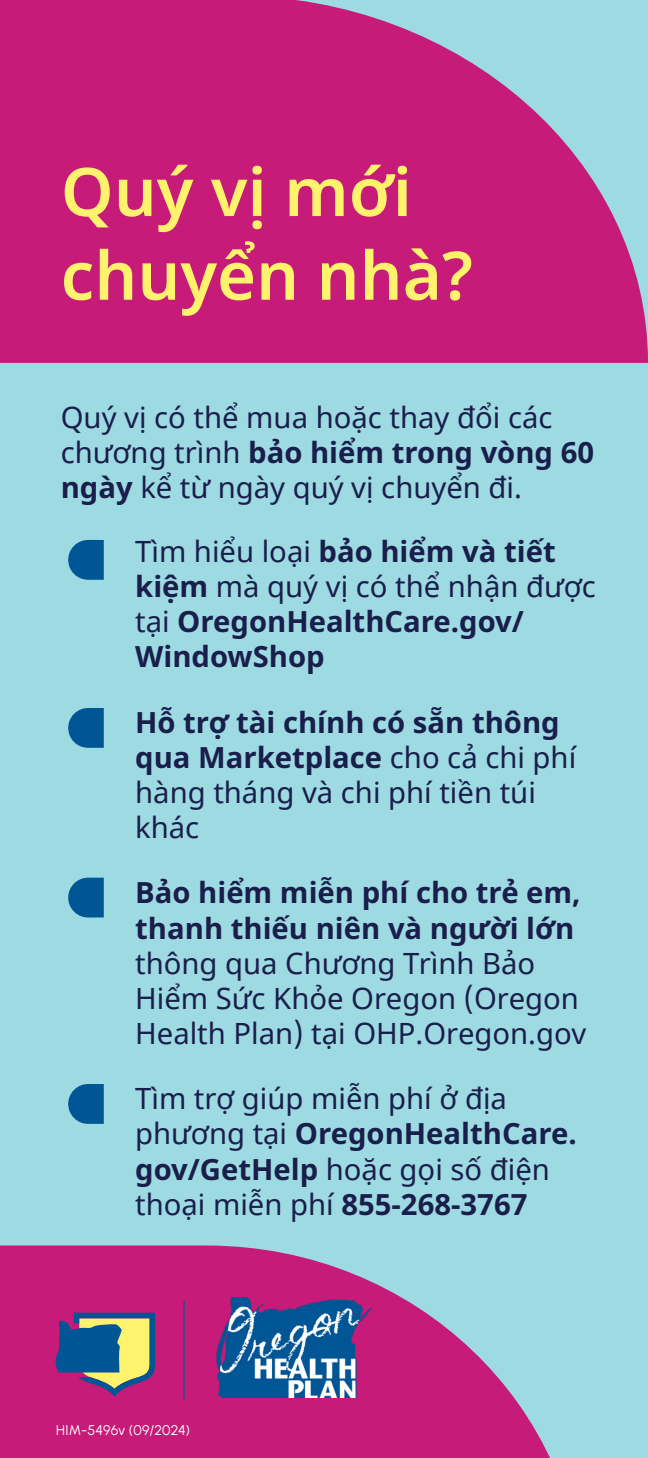
<style>
.page{position:relative;width:648px;height:1458px;background:#9edae2}
.page>*{position:absolute;margin:0;border:0;box-sizing:border-box;transform-origin:0 0}
.t1{font:600 67.05px/83.7px "Noto Sans";color:#fff26c}
.t2{font:29.25px/35.1px "Noto Sans";color:#191e4a}
.t3{font:700 29.25px/35.1px "Noto Sans";color:#191e4a}
.t4{font:13.95px "Urbanist";letter-spacing:.015em;color:#fff}
.s1{font-weight:700}
.s2{font-weight:400}
</style>
<div class="page">
<svg style="left:0;top:0;width:648px;height:363px;background:#c03486"></svg>
<svg style="left:68px;top:540px;width:36px;height:40px"></svg>
<svg style="left:68px;top:708px;width:36px;height:40px"></svg>
<svg style="left:68px;top:878px;width:36px;height:39px"></svg>
<svg style="left:68px;top:1084px;width:36px;height:40px"></svg>
<svg style="left:0;top:1245px;width:550px;height:213px;fill:#c61b79"></svg>
<img style="left:214px;top:1297px;width:160px;height:101px">
<hr style="left:183px;top:1301px;width:2px;height:98px;background:#005695">
<svg style="left:55px;top:1313px;width:100px;height:83px;background:#767582"></svg>
<h1 class="t1" style="left:61px;top:152px;width:414px">Quý vị mới chuyển nhà?</h1>
<p class="t2" style="left:61px;top:401px;width:535px">Quý vị có thể mua hoặc thay đổi các chương trình <span class="s1">bảo hiểm trong vòng 60 ngày</span> kể từ ngày quý vị chuyển đi.</p>
<p class="t3" style="left:135px;top:534px;width:462px"><span class="s2">Tìm hiểu loại</span> bảo hiểm và tiết kiệm <span class="s2">mà quý vị có thể nhận được tại</span> OregonHealthCare.gov/<br>WindowShop</p>
<p class="t2" style="left:135px;top:706px;width:443px"><span class="s1">Hỗ trợ tài chính có sẵn thông qua Marketplace</span> cho cả chi phí hàng tháng và chi phí tiền túi khác</p>
<p class="t3" style="left:135px;top:876px;width:447px">Bảo hiểm miễn phí cho trẻ em, thanh thiếu niên và người lớn</p>
<p class="t2" style="left:135px;top:947px;width:453px">thông qua Chương Trình Bảo<br>Hiểm Sức Khỏe Oregon (Oregon<br>Health Plan) tại OHP.Oregon.gov</p>
<p class="t2" style="left:135px;top:1082px;width:443px">Tìm trợ giúp miễn phí ở địa phương tại <span class="s1">OregonHealthCare. gov/GetHelp</span> hoặc gọi số điện thoại miễn phí <span class="s1">855-268-3767</span></p>
<p class="t4" style="left:56px;top:1420px;width:136px">HIM-5496v (09/2024)</p>
</div>
